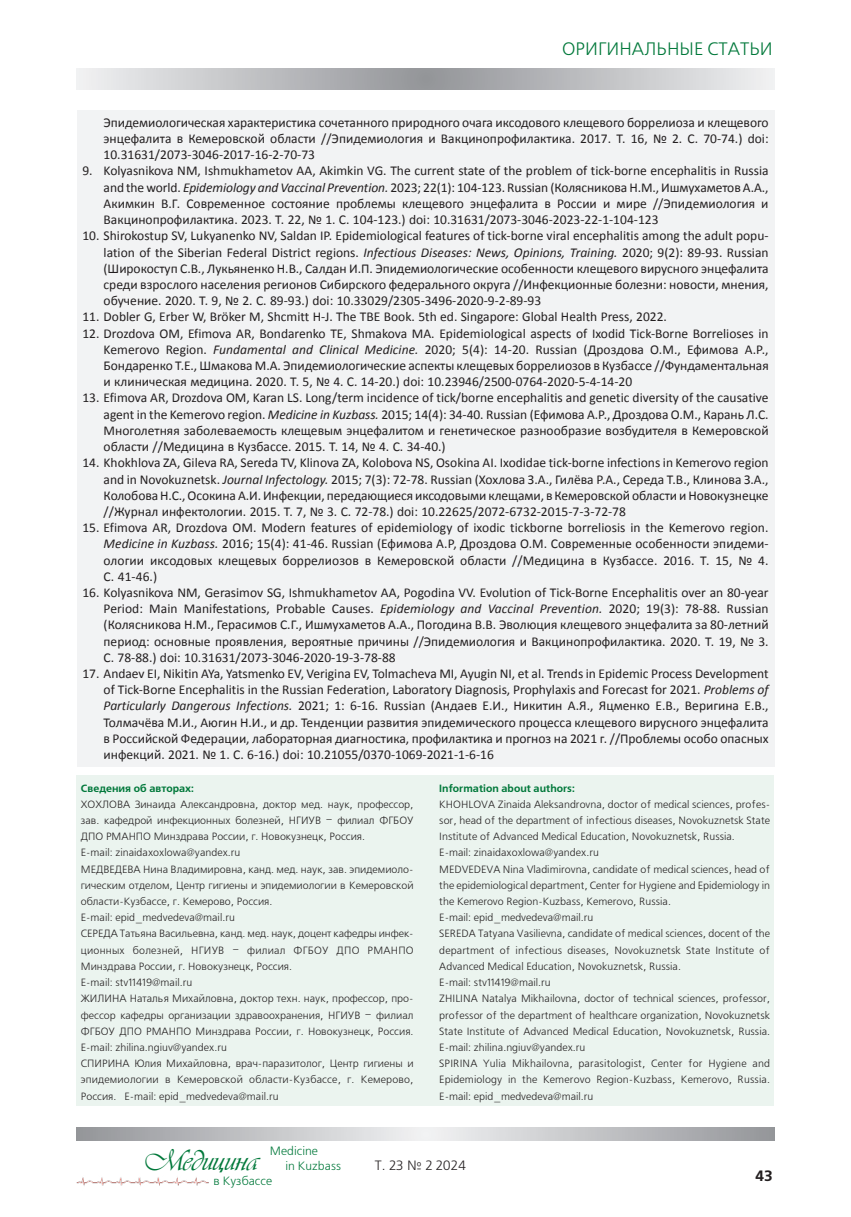
<style>
.page{position:relative;width:851px;height:1217px;background:#fff}
.page>*{position:absolute;margin:0;border:0;box-sizing:border-box;transform-origin:0 0}
.t1{font:30px "Vivaldi DCL";color:#00783a}
.t2{font:18px "Free Set C";color:#00783a}
.t3{font:700 15px "Free Set C";color:#231f20}
.литература{font:13.5px/16.2px "Calibri";color:#231f20;text-align:justify}
.t4{font:13.5px "Free Set C";color:#231f20}
.t5{font:12px/15px "Free Set C";color:#00783a}
.сведения{font:10.5px/16.2px "Free Set C";color:#231f20;text-align:justify}
.сведения-2{font:700 10.5px "Free Set C";color:#00783a}
.s1{font-style:italic}
</style>
<div class="page">
<svg style="left:77px;top:68px;width:697px;height:21px;background:#c1c2c5"></svg>
<svg style="left:77px;top:1127px;width:697px;height:13px;background:#c2c3c5"></svg>
<img style="left:76px;top:1177px;width:133px;height:9px">
<div style="left:77px;top:111px;width:697px;height:655px;background:#f2f3f4"></div>
<div style="left:77px;top:775px;width:349px;height:331px;background:#ebf4ef"></div>
<div style="left:426px;top:775px;width:348px;height:331px;background:#ebf4ef"></div>
<h2 class="t2" style="left:562px;top:40px;width:212px">ОРИГИНАЛЬНЫЕ СТАТЬИ</h2>
<p class="литература" style="left:104px;top:114px;width:666px">Эпидемиологическая характеристика сочетанного природного очага иксодового клещевого боррелиоза и клещевого энцефалита в Кемеровской области //Эпидемиология и Вакцинопрофилактика. 2017. Т. 16, № 2. С. 70-74.) doi:<br>10.31631/2073-3046-2017-16-2-70-73</p>
<p class="литература" style="left:104px;top:163px;width:666px;text-indent:-21px">9. Kolyasnikova NM, Ishmukhametov AA, Akimkin VG. The current state of the problem of tick-borne encephalitis in Russia and the world. <span class="s1">Epidemiology and Vaccinal Prevention.</span> 2023; 22(1): 104-123. Russian (Колясникова Н.М., Ишмухаметов А.А., Акимкин В.Г. Современное состояние проблемы клещевого энцефалита в России и мире //Эпидемиология и Вакцинопрофилактика. 2023. Т. 22, № 1. С. 104-123.) doi: 10.31631/2073-3046-2023-22-1-104-123</p>
<p class="литература" style="left:104px;top:228px;width:666px;text-indent:-21px">10. Shirokostup SV, Lukyanenko NV, Saldan IP. Epidemiological features of tick-borne viral encephalitis among the adult popu&shy;lation of the Siberian Federal District regions. <span class="s1">Infectious Diseases: News, Opinions, Training.</span> 2020; 9(2): 89-93. Russian (Широкоступ С.В., Лукьяненко Н.В., Салдан И.П. Эпидемиологические особенности клещевого вирусного энцефалита среди взрослого населения регионов Сибирского федерального округа //Инфекционные болезни: новости, мнения, обучение. 2020. Т. 9, № 2. С. 89-93.) doi: 10.33029/2305-3496-2020-9-2-89-93</p>
<p class="литература" style="left:82px;top:309px;width:586px">11. Dobler G, Erber W, Bröker M, Shcmitt H-J. The TBE Book. 5th ed. Singapore: Global Health Press, 2022.</p>
<p class="литература" style="left:104px;top:325px;width:666px;text-indent:-21px">12. Drozdova OM, Efimova AR, Bondarenko TE, Shmakova MA. Epidemiological aspects of Ixodid Tick-Borne Borrelioses in Kemerovo Region. <span class="s1">Fundamental and Clinical Medicine.</span> 2020; 5(4): 14-20. Russian (Дроздова О.М., Ефимова А.Р., Бондаренко Т.Е., Шмакова М.А. Эпидемиологические аспекты клещевых боррелиозов в Кузбассе //Фундаментальная и клиническая медицина. 2020. Т. 5, № 4. С. 14-20.) doi: 10.23946/2500-0764-2020-5-4-14-20</p>
<p class="литература" style="left:104px;top:390px;width:666px;text-indent:-21px">13. Efimova AR, Drozdova OM, Karan LS. Long/term incidence of tick/borne encephalitis and genetic diversity of the causative agent in the Kemerovo region. <span class="s1">Medicine in Kuzbass.</span> 2015; 14(4): 34-40. Russian (Ефимова А.Р., Дроздова О.М., Карань Л.С.<br>Многолетняя заболеваемость клещевым энцефалитом и генетическое разнообразие возбудителя в Кемеровской области //Медицина в Кузбассе. 2015. Т. 14, № 4. С. 34-40.)</p>
<p class="литература" style="left:104px;top:454px;width:666px;text-indent:-21px">14. Khokhlova ZA, Gileva RA, Sereda TV, Klinova ZA, Kolobova NS, Osokina AI. Ixodidae tick-borne infections in Kemerovo region and in Novokuznetsk. <span class="s1">Journal Infectology.</span> 2015; 7(3): 72-78. Russian (Хохлова З.А., Гилёва Р.А., Середа Т.В., Клинова З.А., Колобова Н.С., Осокина А.И. Инфекции, передающиеся иксодовыми клещами, в Кемеровской области и Новокузнецке //Журнал инфектологии. 2015. Т. 7, № 3. С. 72-78.) doi: 10.22625/2072-6732-2015-7-3-72-78</p>
<p class="литература" style="left:104px;top:519px;width:666px;text-indent:-21px">15. Efimova AR, Drozdova OM. Modern features of epidemiology of ixodic tickborne borreliosis in the Kemerovo region.<br><span class="s1">Medicine in Kuzbass.</span> 2016; 15(4): 41-46. Russian (Ефимова А.Р, Дроздова О.М. Современные особенности эпидеми&shy;ологии иксодовых клещевых боррелиозов в Кемеровской области //Медицина в Кузбассе. 2016. Т. 15, № 4.<br>С. 41-46.)</p>
<p class="литература" style="left:104px;top:584px;width:666px;text-indent:-21px">16. Kolyasnikova NM, Gerasimov SG, Ishmukhametov AA, Pogodina VV. Evolution of Tick-Borne Encephalitis over an 80-year Period: Main Manifestations, Probable Causes. <span class="s1">Epidemiology and Vaccinal Prevention.</span> 2020; 19(3): 78-88. Russian (Колясникова Н.М., Герасимов С.Г., Ишмухаметов А.А., Погодина В.В. Эволюция клещевого энцефалита за 80-летний период: основные проявления, вероятные причины //Эпидемиология и Вакцинопрофилактика. 2020. Т. 19, № 3.<br>С. 78-88.) doi: 10.31631/2073-3046-2020-19-3-78-88</p>
<p class="литература" style="left:104px;top:665px;width:666px;text-indent:-21px">17. Andaev EI, Nikitin AYa, Yatsmenko EV, Verigina EV, Tolmacheva MI, Ayugin NI, et al. Trends in Epidemic Process Development of Tick-Borne Encephalitis in the Russian Federation, Laboratory Diagnosis, Prophylaxis and Forecast for 2021. <span class="s1">Problems of Particularly Dangerous Infections.</span> 2021; 1: 6-16. Russian (Андаев Е.И., Никитин А.Я., Яцменко Е.В., Веригина Е.В., Толмачёва М.И., Аюгин Н.И., и др. Тенденции развития эпидемического процесса клещевого вирусного энцефалита в Российской Федерации, лабораторная диагностика, профилактика и прогноз на 2021 г. //Проблемы особо опасных инфекций. 2021. № 1. С. 6-16.) doi: 10.21055/0370-1069-2021-1-6-16</p>
<p class="сведения-2" style="left:81px;top:781px;width:115px">Сведения об авторах:</p>
<p class="сведения" style="left:81px;top:796px;width:334px">ХОХЛОВА Зинаида Александровна, доктор мед. наук, профессор, зав. кафедрой инфекционных болезней, НГИУВ – филиал ФГБОУ ДПО РМАНПО Минздрава России, г. Новокузнецк, Россия.</p>
<p class="сведения" style="left:81px;top:845px;width:161px">E-mail: zinaidaxoxlowa@yandex.ru</p>
<p class="сведения" style="left:81px;top:861px;width:334px">МЕДВЕДЕВА Нина Владимировна, канд. мед. наук, зав. эпидемиоло&shy;гическим отделом, Центр гигиены и эпидемиологии в Кемеровской области-Кузбассе, г. Кемерово, Россия.</p>
<p class="сведения" style="left:81px;top:909px;width:155px">E-mail: epid_medvedeva@mail.ru</p>
<p class="сведения" style="left:81px;top:926px;width:334px">СЕРЕДА Татьяна Васильевна, канд. мед. наук, доцент кафедры инфек&shy;ционных болезней, НГИУВ – филиал ФГБОУ ДПО РМАНПО Минздрава России, г. Новокузнецк, Россия.</p>
<p class="сведения" style="left:81px;top:974px;width:113px">E-mail: stv11419@mail.ru</p>
<p class="сведения" style="left:81px;top:990px;width:334px">ЖИЛИНА Наталья Михайловна, доктор техн. наук, профессор, про&shy;фессор кафедры организации здравоохранения, НГИУВ – филиал ФГБОУ ДПО РМАНПО Минздрава России, г. Новокузнецк, Россия.<br>E-mail: zhilina.ngiuv@yandex.ru</p>
<p class="сведения" style="left:81px;top:1055px;width:334px">СПИРИНА Юлия Михайловна, врач-паразитолог, Центр гигиены и эпидемиологии в Кемеровской области-Кузбассе, г. Кемерово, Россия. E-mail: epid_medvedeva@mail.ru</p>
<p class="сведения-2" style="left:439px;top:781px;width:137px">Information about authors:</p>
<p class="сведения" style="left:439px;top:796px;width:332px">KHOHLOVA Zinaida Aleksandrovna, doctor of medical sciences, profes&shy;sor, head of the department of infectious diseases, Novokuznetsk State Institute of Advanсed Medical Education, Novokuznetsk, Russia.</p>
<p class="сведения" style="left:439px;top:845px;width:161px">E-mail: zinaidaxoxlowa@yandex.ru</p>
<p class="сведения" style="left:439px;top:861px;width:332px">MEDVEDEVA Nina Vladimirovna, candidate of medical sciences, head of the epidemiological department, Center for Hygiene and Epidemiology in the Kemerovo Region-Kuzbass, Kemerovo, Russia.</p>
<p class="сведения" style="left:439px;top:909px;width:155px">E-mail: epid_medvedeva@mail.ru</p>
<p class="сведения" style="left:439px;top:926px;width:332px">SEREDA Tatyana Vasilievna, candidate of medical sciences, docent of the department of infectious diseases, Novokuznetsk State Institute of Advanсed Medical Education, Novokuznetsk, Russia.</p>
<p class="сведения" style="left:439px;top:974px;width:113px">E-mail: stv11419@mail.ru</p>
<p class="сведения" style="left:439px;top:990px;width:332px">ZHILINA Natalya Mikhailovna, doctor of technical sciences, professor, professor of the department of healthcare organization, Novokuznetsk State Institute of Advanсed Medical Education, Novokuznetsk, Russia.<br>E-mail: zhilina.ngiuv@yandex.ru</p>
<p class="сведения" style="left:439px;top:1055px;width:332px">SPIRINA Yulia Mikhailovna, parasitologist, Center for Hygiene and Epidemiology in the Kemerovo Region-Kuzbass, Kemerovo, Russia.<br>E-mail: epid_medvedeva@mail.ru</p>
<p class="t5" style="left:285px;top:1143px;width:57px;text-indent:-15px">Medicine<br>in Kuzbass</p>
<h1 class="t1" style="left:146px;top:1143px;width:114px">Медицина</h1>
<p class="t4" style="left:375px;top:1157px;width:93px">T. 23 № 2 2024</p>
<p class="t5" style="left:213px;top:1173px;width:60px">в Кузбассе</p>
<p class="t3" style="left:754px;top:1166px;width:19px">43</p>
</div>
